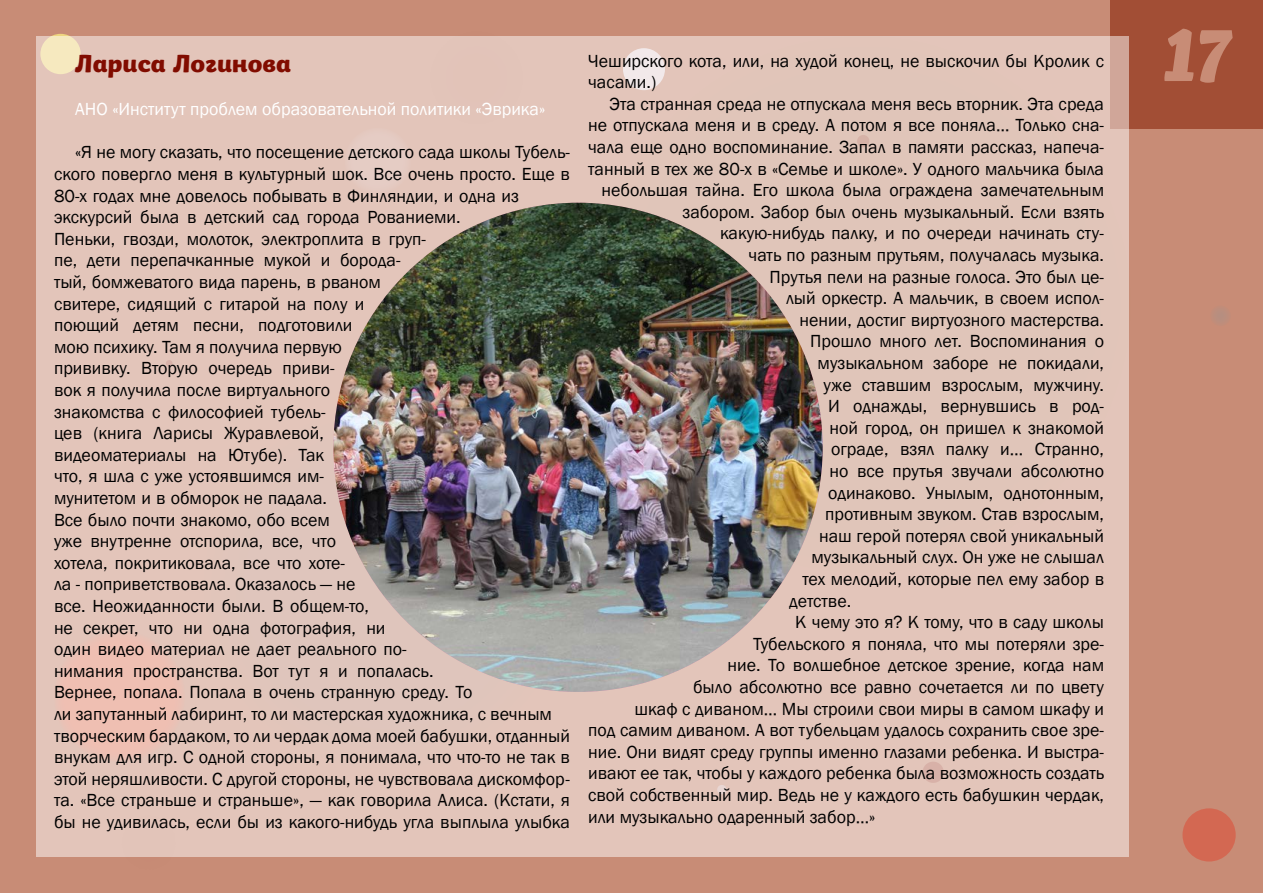
<style>
.page{position:relative;width:1263px;height:893px;background:#c88c76}
.page>*{position:absolute;margin:0;border:0;box-sizing:border-box;transform-origin:0 0}
.t1{font:700 72px "Kiddy Kitty";color:#c88c76}
.t2{font:700 24px "Kiddy Kitty";color:#810c00}
.t3{font:18px/21.6px "Franklin Gothic";color:#000}
.t4{font:18px "Franklin Gothic";color:#fff}
</style>
<div class="page">
<div style="left:40px;top:34px;width:41px;height:40px;background:#eed580;border-radius:50%"></div>
<div style="left:1182px;top:808px;width:54px;height:53px;background:#d36852;border-radius:50%"></div>
<div style="left:1210px;top:305px;width:21px;height:21px;background:#bd8d7c;border-radius:50%"></div>
<div style="left:1110px;top:0;width:153px;height:128px;background:#a24e35"></div>
<div style="left:36px;top:36px;width:1093px;height:821px;background:#e3c5ba"></div>
<img style="left:333px;top:203px;width:490px;height:489px;border-radius:245px">
<h2 class="t2" style="left:75px;top:49px;width:217px">Лариса Логинова</h2>
<p class="t4" style="left:75px;top:98px;width:471px">АНО «Институт проблем образовательной политики «Эврика»</p>
<p class="t3" style="left:54px;top:142px;width:518px;text-indent:21px">«Я не могу сказать, что посещение детского сада школы Тубель&shy;ского повергло меня в культурный шок. Все очень просто. Еще в 80-х годах мне довелось побывать в Финляндии, и одна из экскурсий была в детский сад города Рованиеми.<br>Пеньки, гвозди, молоток, электроплита в груп-<br>пе, дети перепачканные мукой и борода-<br>тый, бомжеватого вида парень, в рваном<br>свитере, сидящий с гитарой на полу и<br>поющий детям песни, подготовили<br>мою психику. Там я получила первую<br>прививку. Вторую очередь приви-<br>вок я получила после виртуального<br>знакомства с философией тубель-<br>цев (книга Ларисы Журавлевой,<br>видеоматериалы на Ютубе). Так<br>что, я шла с уже устоявшимся им-<br>мунитетом и в обморок не падала.<br>Все было почти знакомо, обо всем<br>уже внутренне отспорила, все, что<br>хотела, покритиковала, все что хоте-<br>ла - поприветствовала. Оказалось — не<br>все. Неожиданности были. В общем-то,<br>не секрет, что ни одна фотография, ни<br>один видео материал не дает реального по-<br>нимания пространства. Вот тут я и попалась.<br>Вернее, попала. Попала в очень странную среду. То<br>ли запутанный лабиринт, то ли мастерская художника, с вечным творческим бардаком, то ли чердак дома моей бабушки, отданный внукам для игр. С одной стороны, я понимала, что что-то не так в этой неряшливости. С другой стороны, не чувствовала дискомфор&shy;та. «Все страньше и страньше», — как говорила Алиса. (Кстати, я бы не удивилась, если бы из какого-нибудь угла выплыла улыбка</p>
<p class="t3" style="left:588px;top:50px;width:517px">Чеширского кота, или, на худой конец, не выскочил бы Кролик с часами.)</p>
<p class="t3" style="left:609px;top:93px;width:496px">Эта странная среда не отпускала меня весь вторник. Эта среда</p>
<p class="t3" style="left:588px;top:115px;width:517px">не отпускала меня и в среду. А потом я все поняла… Только сна-</p>
<p class="t3" style="left:588px;top:137px;width:517px">чала еще одно воспоминание. Запал в памяти рассказ, напеча-</p>
<p class="t3" style="left:588px;top:158px;width:517px">танный в тех же 80-х в «Семье и школе». У одного мальчика была</p>
<p class="t3" style="left:601px;top:180px;width:504px">небольшая тайна. Его школа была ограждена замечательным</p>
<p class="t3" style="left:682px;top:201px;width:423px">забором. Забор был очень музыкальный. Если взять</p>
<p class="t3" style="left:720px;top:223px;width:385px">какую-нибудь палку, и по очереди начинать сту-</p>
<p class="t3" style="left:748px;top:245px;width:357px">чать по разным прутьям, получалась музыка.</p>
<p class="t3" style="left:769px;top:266px;width:336px">Прутья пели на разные голоса. Это был це-</p>
<p class="t3" style="left:786px;top:288px;width:319px">лый оркестр. А мальчик, в своем испол-</p>
<p class="t3" style="left:799px;top:309px;width:306px">нении, достиг виртуозного мастерства.</p>
<p class="t3" style="left:810px;top:331px;width:296px">Прошло много лет. Воспоминания о</p>
<p class="t3" style="left:817px;top:353px;width:288px">музыкальном заборе не покидали,</p>
<p class="t3" style="left:823px;top:374px;width:282px">уже ставшим взрослым, мужчину.</p>
<p class="t3" style="left:828px;top:396px;width:277px">И однажды, вернувшись в род-</p>
<p class="t3" style="left:829px;top:417px;width:276px">ной город, он пришел к знакомой</p>
<p class="t3" style="left:831px;top:439px;width:275px">ограде, взял палку и… Странно,</p>
<p class="t3" style="left:829px;top:461px;width:276px">но все прутья звучали абсолютно</p>
<p class="t3" style="left:828px;top:482px;width:278px">одинаково. Унылым, однотонным,</p>
<p class="t3" style="left:825px;top:504px;width:280px">противным звуком. Став взрослым,</p>
<p class="t3" style="left:819px;top:525px;width:286px">наш герой потерял свой уникальный</p>
<p class="t3" style="left:811px;top:547px;width:294px">музыкальный слух. Он уже не слышал</p>
<p class="t3" style="left:802px;top:569px;width:303px">тех мелодий, которые пел ему забор в</p>
<p class="t3" style="left:789px;top:590px;width:64px">детстве.</p>
<p class="t3" style="left:795px;top:612px;width:310px">К чему это я? К тому, что в саду школы</p>
<p class="t3" style="left:753px;top:633px;width:353px">Тубельского я поняла, что мы потеряли зре-</p>
<p class="t3" style="left:727px;top:655px;width:378px">ние. То волшебное детское зрение, когда нам</p>
<p class="t3" style="left:693px;top:677px;width:413px">было абсолютно все равно сочетается ли по цвету</p>
<p class="t3" style="left:634px;top:698px;width:471px">шкаф с диваном… Мы строили свои миры в самом шкафу и</p>
<p class="t3" style="left:588px;top:720px;width:517px">под самим диваном. А вот тубельцам удалось сохранить свое зре-</p>
<p class="t3" style="left:588px;top:741px;width:517px">ние. Они видят среду группы именно глазами ребенка. И выстра-</p>
<p class="t3" style="left:588px;top:763px;width:517px">ивают ее так, чтобы у каждого ребенка была возможность создать</p>
<p class="t3" style="left:588px;top:785px;width:517px">свой собственный мир. Ведь не у каждого есть бабушкин чердак,</p>
<p class="t3" style="left:588px;top:806px;width:289px">или музыкально одаренный забор…»</p>
<h1 class="t1" style="left:1163px;top:13px;width:76px">17</h1>
</div>
